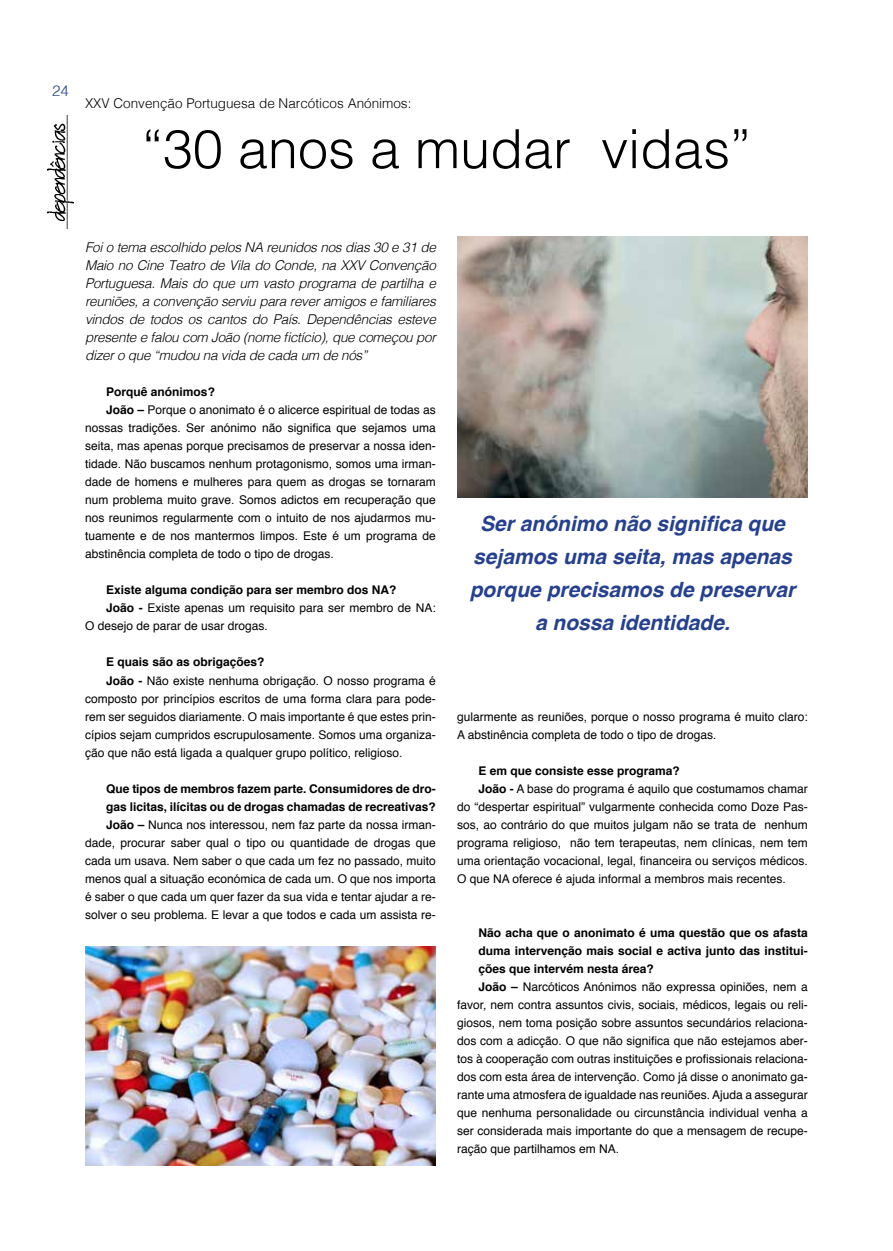
<style>
.page{position:relative;width:893px;height:1251px;background:#fff}
.page>*{position:absolute;margin:0;border:0;box-sizing:border-box;transform-origin:0 0}
.t1{font:300 54px "Helvetica";color:#000}
.t2{font:italic 700 21px/33px "Helvetica";color:#25408f;text-align:center}
.t3{font:300 15px "Helvetica";color:#25408f}
.t4{font:italic 300 13.5px/18px "Helvetica";letter-spacing:-.02em;color:#000;text-align:justify}
.t5{font:300 13.5px "Helvetica";color:#000}
.t6{font:12px/18px "Helvetica";color:#000;text-align:right}
.t7{font:700 12px "Helvetica";color:#000}
.s1{font-weight:700}
</style>
<div class="page">
<img style="left:48px;top:115px;width:25px;height:113px">
<img style="left:85px;top:946px;width:351px;height:219px">
<img style="left:457px;top:237px;width:351px;height:260px">
<p class="t3" style="left:52px;top:78px;width:18px">24</p>
<p class="t5" style="left:85px;top:92px;width:328px">XXV Convenção Portuguesa de Narcóticos Anónimos:</p>
<h1 class="t1" style="left:142px;top:103px;width:611px">“30 anos a mudar vidas”</h1>
<p class="t4" style="left:85px;top:237px;width:352px">Foi o tema escolhido pelos NA reunidos nos dias 30 e 31 de Maio no Cine Teatro de Vila do Conde, na XXV Convenção Portuguesa. Mais do que um vasto programa de partilha e reuniões, a convenção serviu para rever amigos e familiares vindos de todos os cantos do País. Dependências esteve presente e falou com João (nome fictício), que começou por dizer o que “mudou na vida de cada um de nós”</p>
<p class="t7" style="left:106px;top:382px;width:110px">Porquê anónimos?</p>
<p class="t6" style="left:106px;top:401px;width:331px"><span class="s1">João –</span> Porque o anonimato é o alicerce espiritual de todas as</p>
<p class="t6" style="left:85px;top:419px;width:352px">nossas tradições. Ser anónimo não significa que sejamos uma</p>
<p class="t6" style="left:85px;top:437px;width:352px">seita, mas apenas porque precisamos de preservar a nossa iden-</p>
<p class="t6" style="left:85px;top:455px;width:352px">tidade. Não buscamos nenhum protagonismo, somos uma irman-</p>
<p class="t6" style="left:85px;top:473px;width:352px">dade de homens e mulheres para quem as drogas se tornaram</p>
<p class="t6" style="left:85px;top:491px;width:352px">num problema muito grave. Somos adictos em recuperação que</p>
<p class="t6" style="left:85px;top:509px;width:352px">nos reunimos regularmente com o intuito de nos ajudarmos mu-</p>
<p class="t6" style="left:85px;top:527px;width:352px">tuamente e de nos mantermos limpos. Este é um programa de</p>
<p class="t6" style="left:85px;top:545px;width:250px">abstinência completa de todo o tipo de drogas.</p>
<p class="t7" style="left:106px;top:580px;width:292px">Existe alguma condição para ser membro dos NA?</p>
<p class="t6" style="left:106px;top:599px;width:331px"><span class="s1">João -</span> Existe apenas um requisito para ser membro de NA:</p>
<p class="t6" style="left:85px;top:617px;width:184px">O desejo de parar de usar drogas.</p>
<p class="t7" style="left:106px;top:652px;width:160px">E quais são as obrigações?</p>
<p class="t6" style="left:106px;top:671px;width:331px"><span class="s1">João -</span> Não existe nenhuma obrigação. O nosso programa é</p>
<p class="t6" style="left:85px;top:689px;width:352px">composto por princípios escritos de uma forma clara para pode-</p>
<p class="t6" style="left:85px;top:707px;width:352px">rem ser seguidos diariamente. O mais importante é que estes prin-</p>
<p class="t6" style="left:85px;top:725px;width:352px">cípios sejam cumpridos escrupulosamente. Somos uma organiza-</p>
<p class="t6" style="left:85px;top:743px;width:319px">ção que não está ligada a qualquer grupo político, religioso.</p>
<p class="t6" style="left:85px;top:779px;width:352px"><span class="s1">Que tipos de membros fazem parte. Consumidores de dro&shy;gas licitas, ilícitas ou de drogas chamadas de recreativas?<br>João –</span> Nunca nos interessou, nem faz parte da nossa irman&shy;dade, procurar saber qual o tipo ou quantidade de drogas que cada um usava. Nem saber o que cada um fez no passado, muito menos qual a situação económica de cada um. O que nos importa é saber o que cada um quer fazer da sua vida e tentar ajudar a re&shy;solver o seu problema. E levar a que todos e cada um assista re-</p>
<h2 class="t2" style="left:470px;top:506px;width:327px">Ser anónimo não significa que sejamos uma seita, mas apenas porque precisamos de preservar a nossa identidade.</h2>
<p class="t6" style="left:457px;top:707px;width:352px;text-align:left">gularmente as reuniões, porque o nosso programa é muito claro:<br>A abstinência completa de todo o tipo de drogas.</p>
<p class="t7" style="left:478px;top:760px;width:203px">E em que consiste esse programa?</p>
<p class="t6" style="left:478px;top:779px;width:331px"><span class="s1">João -</span> A base do programa é aquilo que costumamos chamar</p>
<p class="t6" style="left:457px;top:797px;width:352px">do “despertar espiritual” vulgarmente conhecida como Doze Pas-</p>
<p class="t6" style="left:457px;top:815px;width:352px">sos, ao contrário do que muitos julgam não se trata de nenhum</p>
<p class="t6" style="left:457px;top:833px;width:352px">programa religioso, não tem terapeutas, nem clínicas, nem tem</p>
<p class="t6" style="left:457px;top:851px;width:352px">uma orientação vocacional, legal, financeira ou serviços médicos.</p>
<p class="t6" style="left:457px;top:869px;width:330px">O que NA oferece é ajuda informal a membros mais recentes.</p>
<p class="t7" style="left:478px;top:922px;width:331px">Não acha que o anonimato é uma questão que os afasta</p>
<p class="t7" style="left:478px;top:940px;width:331px">duma intervenção mais social e activa junto das institui-</p>
<p class="t7" style="left:478px;top:958px;width:177px">ções que intervém nesta área?</p>
<p class="t6" style="left:478px;top:977px;width:331px"><span class="s1">João –</span> Narcóticos Anónimos não expressa opiniões, nem a</p>
<p class="t6" style="left:457px;top:995px;width:352px">favor, nem contra assuntos civis, sociais, médicos, legais ou reli-</p>
<p class="t6" style="left:457px;top:1013px;width:352px">giosos, nem toma posição sobre assuntos secundários relaciona-</p>
<p class="t6" style="left:457px;top:1031px;width:352px">dos com a adicção. O que não significa que não estejamos aber-</p>
<p class="t6" style="left:457px;top:1049px;width:352px">tos à cooperação com outras instituições e profissionais relaciona-</p>
<p class="t6" style="left:457px;top:1067px;width:352px">dos com esta área de intervenção. Como já disse o anonimato ga-</p>
<p class="t6" style="left:457px;top:1085px;width:352px">rante uma atmosfera de igualdade nas reuniões. Ajuda a assegurar</p>
<p class="t6" style="left:457px;top:1103px;width:352px">que nenhuma personalidade ou circunstância individual venha a</p>
<p class="t6" style="left:457px;top:1121px;width:352px">ser considerada mais importante do que a mensagem de recupe-</p>
<p class="t6" style="left:457px;top:1139px;width:164px">ração que partilhamos em NA.</p>
</div>
